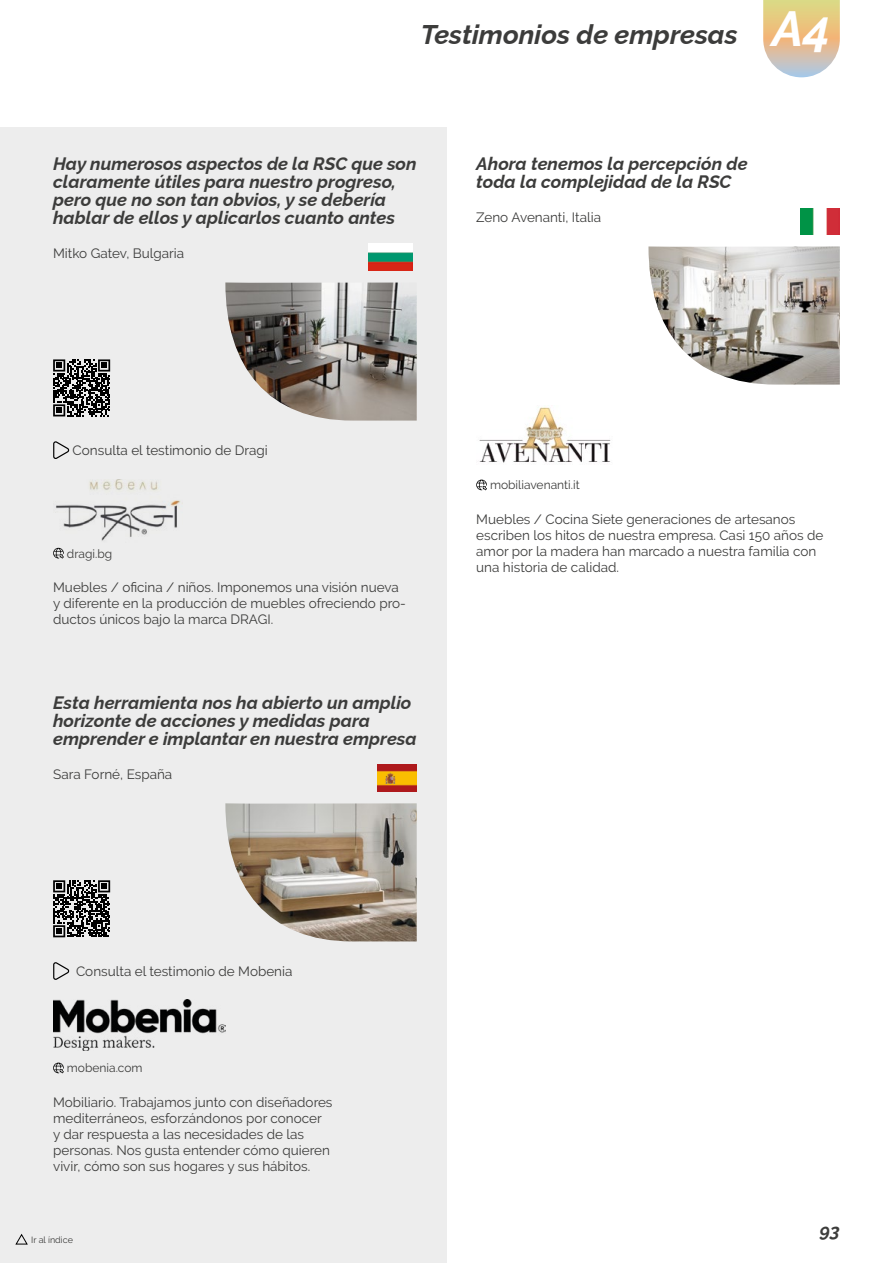
<style>
.page{position:relative;width:893px;height:1263px;background:#fff}
.page>*{position:absolute;margin:0;border:0;box-sizing:border-box;transform-origin:0 0}
.t1{font:italic 700 49.5px "Raleway";color:#fff}
.t2{font:italic 700 27px "Raleway";color:#3c3c3b}
.t3{font:italic 700 18px/18px "Raleway";color:#3c3c3b}
.t4{font:13.5px/16.2px "Raleway";color:#3c3c3b}
.t5{font:12px "Raleway";color:#3c3c3b}
.t6{font:9px "Raleway";color:#3c3c3b}
</style>
<div class="page">
<div style="left:0;top:128px;width:446px;height:1135px;background:#ededed"></div>
<svg style="left:763px;top:0;width:77px;height:77px;background:#e2ca9d"></svg>
<img style="left:225px;top:282px;width:192px;height:139px">
<svg style="left:53px;top:441px;width:17px;height:18px"></svg>
<img style="left:56px;top:479px;width:127px;height:62px">
<svg style="left:53px;top:548px;width:11px;height:10px"></svg>
<img style="left:225px;top:803px;width:192px;height:138px">
<svg style="left:53px;top:962px;width:17px;height:18px"></svg>
<img style="left:53px;top:1000px;width:173px;height:51px">
<svg style="left:53px;top:1062px;width:11px;height:11px"></svg>
<img style="left:648px;top:246px;width:192px;height:139px">
<img style="left:479px;top:407px;width:132px;height:56px">
<svg style="left:476px;top:480px;width:11px;height:10px"></svg>
<img style="left:368px;top:244px;width:44px;height:26px">
<svg style="left:53px;top:359px;width:57px;height:57px"></svg>
<img style="left:377px;top:765px;width:40px;height:26px">
<svg style="left:53px;top:880px;width:57px;height:57px"></svg>
<img style="left:801px;top:208px;width:39px;height:26px">
<svg style="left:16px;top:1234px;width:12px;height:10px"></svg>
<h2 class="t2" style="left:421px;top:13px;width:318px">Testimonios de empresas</h2>
<h1 class="t1" style="left:772px;top:-11px;width:61px">A4</h1>
<h3 class="t3" style="left:53px;top:153px;width:365px">Hay numerosos aspectos de la RSC que son claramente útiles para nuestro progreso, pero que no son tan obvios, y se debería hablar de ellos y aplicarlos cuanto antes</h3>
<p class="t4" style="left:53px;top:245px;width:133px">Mitko Gatev, Bulgaria</p>
<h3 class="t3" style="left:476px;top:153px;width:273px">Ahora tenemos la percepción de toda la complejidad de la RSC</h3>
<p class="t4" style="left:476px;top:209px;width:126px">Zeno Avenanti, Italia</p>
<p class="t4" style="left:73px;top:442px;width:197px">Consulta el testimonio de Dragi</p>
<p class="t5" style="left:67px;top:546px;width:47px">dragi.bg</p>
<p class="t4" style="left:53px;top:579px;width:354px">Muebles / oficina / niños. Imponemos una visión nueva y diferente en la producción de muebles ofreciendo pro&shy;ductos únicos bajo la marca DRAGI.</p>
<h3 class="t3" style="left:53px;top:691px;width:365px">Esta herramienta nos ha abierto un amplio horizonte de acciones y medidas para emprender e implantar en nuestra empresa</h3>
<p class="t4" style="left:53px;top:766px;width:121px">Sara Forné, España</p>
<p class="t5" style="left:490px;top:478px;width:91px">mobiliavenanti.it</p>
<p class="t4" style="left:476px;top:511px;width:349px">Muebles / Cocina Siete generaciones de artesanos escriben los hitos de nuestra empresa. Casi 150 años de amor por la madera han marcado a nuestra familia con una historia de calidad.</p>
<p class="t4" style="left:76px;top:963px;width:218px">Consulta el testimonio de Mobenia</p>
<p class="t5" style="left:67px;top:1061px;width:77px">mobenia.com</p>
<p class="t4" style="left:53px;top:1094px;width:281px">Mobiliario. Trabajamos junto con diseñadores mediterráneos, esforzándonos por conocer<br>y dar respuesta a las necesidades de las personas. Nos gusta entender cómo quieren vivir, cómo son sus hogares y sus hábitos.</p>
<p class="t6" style="left:31px;top:1234px;width:43px">Ir al índice</p>
<h3 class="t3" style="left:820px;top:1220px;width:22px">93</h3>
</div>
